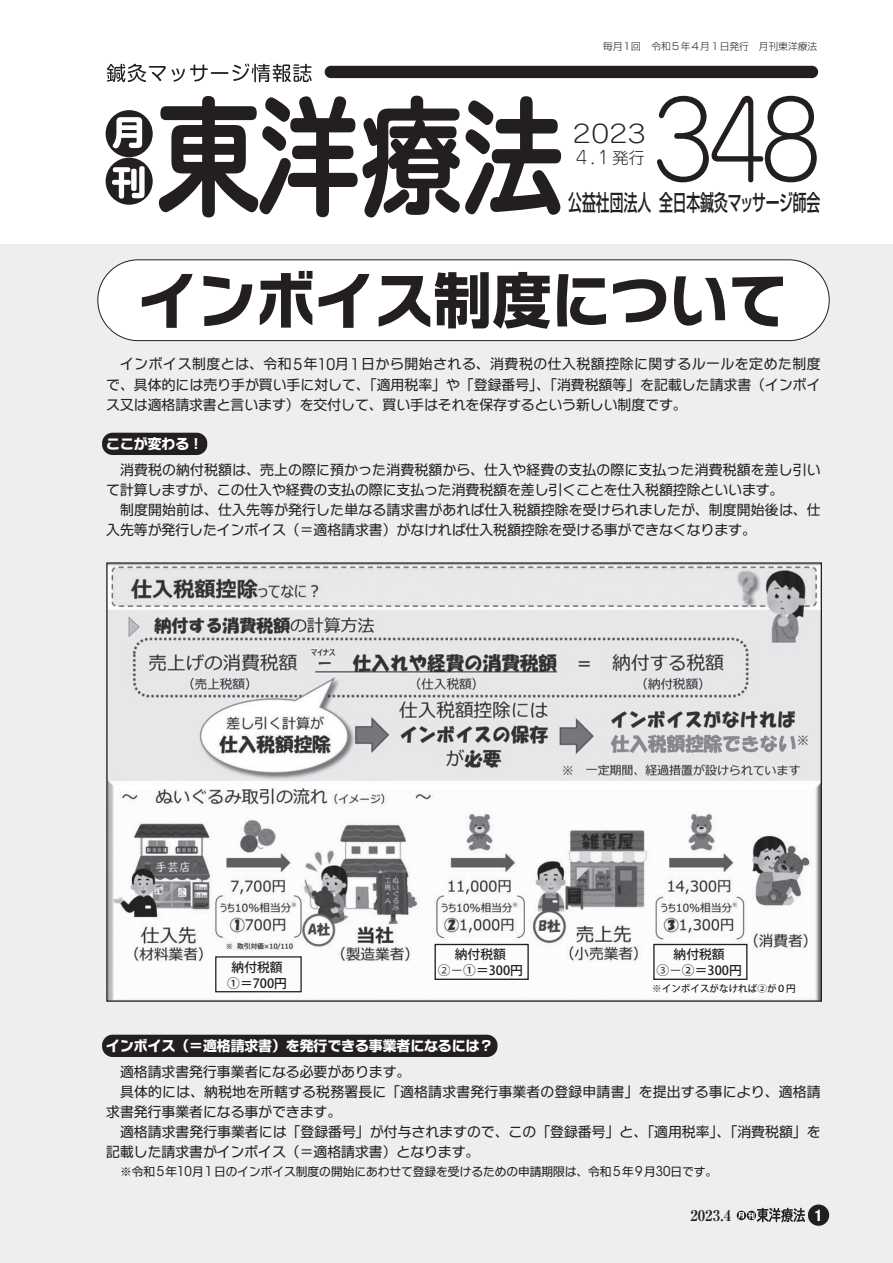
<style>
.page{position:relative;width:893px;height:1263px;background:#fff}
.page>*{position:absolute;margin:0;border:0;box-sizing:border-box;transform-origin:0 0}
.t1{font:105px "Jun 101 Pro Light 90 msp RKSJ H";color:#231f20;scale:.96 1}
.t2{font:700 59.55px "Typelabo N Std";color:#231f20}
.t3{font:24.3px "Jun 101 Pro Light 90 msp RKSJ H";color:#231f20;scale:1.2 1}
.t4{font:22.35px "Shin Go Pro Medium 90 msp RKSJ H";color:#231f20;scale:.62 1}
.t5{font:17.55px "Jun 101 Pro Light 90 msp RKSJ H";color:#231f20}
.t6{font:700 condensed 15.9px "Helvetica Neue LT Std";color:#fff}
.t7{font:700 14.85px "Ryumin Pro";color:#231f20}
.t8{font:13.8px/20.2px "Shin Go Pro";letter-spacing:.005em;color:#231f20;text-align:right}
.t9{font:13.8px "Typelabo N Std";color:#231f20}
.t10{font:700 13.8px "Typelabo N Std";color:#fff}
.t11{font:500 12.75px/15.9px "Koz Go Pr 6 N";color:#231f20;text-align:center}
.t12{font:11.7px "Shin Go Pro";color:#231f20}
.t13{font:9.75px "Shin Go Pro Light 90 msp RKSJ H";color:#231f20;scale:1.05 1}
.t14{font:500 9.6px "Koz Go Pr 6 N";color:#231f20}
.s1{font-size:16.2px}
.s2{font-family:"Shin Go Pro"}
.s3{font-family:"Typelabo N Std"}
.s4{font-family:"ITC Avant Garde Std";font-size:15.9px}
.s5{font-weight:400}
.s6{font-family:"ITC Avant Garde Std";font-size:13.5px}
</style>
<div class="page">
<div style="left:0;top:244px;width:893px;height:1019px;background:#eeeeef"></div>
<div style="left:102px;top:433px;width:105px;height:22px;background:#231f20;border-radius:11px"></div>
<div style="left:102px;top:1035px;width:395px;height:22px;background:#231f20;border-radius:11px"></div>
<img style="left:108px;top:564px;width:712px;height:436px">
<div style="left:215px;top:956px;width:87px;height:36px;border:1px solid #231f20"></div>
<div style="left:435px;top:944px;width:94px;height:36px;border:1px solid #231f20"></div>
<div style="left:653px;top:944px;width:94px;height:36px;border:1px solid #231f20"></div>
<div style="left:808px;top:1204px;width:21px;height:22px;background:#231f20;border-radius:50%"></div>
<svg style="left:738px;top:1208px;width:67px;height:14px"></svg>
<div style="left:106px;top:110px;width:47px;height:47px;background:#231f20;border-radius:50%"></div>
<div style="left:106px;top:158px;width:47px;height:47px;background:#231f20;border-radius:50%"></div>
<svg style="left:107px;top:64px;width:59px;height:18px"></svg>
<svg style="left:172px;top:64px;width:140px;height:18px"></svg>
<svg style="left:113px;top:117px;width:29px;height:31px"></svg>
<svg style="left:112px;top:166px;width:33px;height:33px"></svg>
<svg style="left:159px;top:96px;width:402px;height:121px"></svg>
<div style="left:325px;top:66px;width:493px;height:12px;background:#231f20;border-radius:6px"></div>
<div style="left:98px;top:260px;width:731px;height:81px;background:#fff;border-radius:40px"></div>
<div style="left:97px;top:259px;width:733px;height:82px;border:1px solid #231f20;border-radius:40px"></div>
<p class="t13" style="left:603px;top:38px;width:206px">毎月１回　令和５年４月１日発行　月刊東洋療法</p>
<h3 class="t3" style="left:573px;top:114px;width:63px">2023</h3>
<p class="t5" style="left:573px;top:143px;width:74px">４.１<span class="s1">発行</span></p>
<h1 class="t1" style="left:652px;top:57px;width:179px">348</h1>
<h3 class="t4" style="left:568px;top:184px;width:408px">公益社団法人全日本鍼灸マッサージ師会</h3>
<h2 class="t2" style="left:139px;top:257px;width:650px">インボイス<span class="s2">制度</span>について</h2>
<p class="t8" style="left:106px;top:352px;width:716px"><span class="s3">インボイス</span>制度<span class="s3">とは</span>、令和<span class="s4">5</span>年<span class="s4">10</span>月<span class="s4">1</span>日<span class="s3">から</span>開始<span class="s3">される</span>、消費税<span class="s3">の</span>仕入税額控除<span class="s3">に</span>関<span class="s3">するルールを</span>定<span class="s3">めた</span>制度<span class="s3">で</span>、具体的<span class="s3">には</span>売<span class="s3">り</span>手<span class="s3">が</span>買<span class="s3">い</span>手<span class="s3">に</span>対<span class="s3">して</span>、「適用税率」<span class="s3">や</span>「登録番号」、「消費税額等」<span class="s3">を</span>記載<span class="s3">した</span>請求書（<span class="s3">インボイ</span></p>
<p class="t9" style="left:106px;top:394px;width:582px">ス<span class="s2">又</span>は<span class="s2">適格請求書</span>と<span class="s2">言</span>います<span class="s2">）</span>を<span class="s2">交付</span>して<span class="s2">、買</span>い<span class="s2">手</span>はそれを<span class="s2">保存</span>するという<span class="s2">新</span>しい<span class="s2">制度</span>です<span class="s2">。</span></p>
<p class="t10" style="left:106px;top:434px;width:98px">ここが<span class="s2">変</span>わる<span class="s2">！</span></p>
<p class="t8" style="left:106px;top:458px;width:716px;text-align:left;text-indent:14px">消費税<span class="s3">の</span>納付税額<span class="s3">は</span>、売上<span class="s3">の</span>際<span class="s3">に</span>預<span class="s3">かった</span>消費税額<span class="s3">から</span>、仕入<span class="s3">や</span>経費<span class="s3">の</span>支払<span class="s3">の</span>際<span class="s3">に</span>支払<span class="s3">った</span>消費税額<span class="s3">を</span>差<span class="s3">し</span>引<span class="s3">いて</span>計算<span class="s3">しますが</span>、<span class="s3">この</span>仕入<span class="s3">や</span>経費<span class="s3">の</span>支払<span class="s3">の</span>際<span class="s3">に</span>支払<span class="s3">った</span>消費税額<span class="s3">を</span>差<span class="s3">し</span>引<span class="s3">くことを</span>仕入税額控除<span class="s3">といいます</span>。</p>
<p class="t8" style="left:120px;top:498px;width:702px">制度開始前<span class="s3">は</span>、仕入先等<span class="s3">が</span>発行<span class="s3">した</span>単<span class="s3">なる</span>請求書<span class="s3">があれば</span>仕入税額控除<span class="s3">を</span>受<span class="s3">けられましたが</span>、制度開始後<span class="s3">は</span>、仕</p>
<p class="t9" style="left:106px;top:519px;width:651px"><span class="s2">入先等</span>が<span class="s2">発行</span>したインボイス<span class="s2">（＝適格請求書）</span>がなければ<span class="s2">仕入税額控除</span>を<span class="s2">受</span>ける<span class="s2">事</span>ができなくなります<span class="s2">。</span></p>
<p class="t11" style="left:227px;top:959px;width:61px">納付税額<br>①＝700円</p>
<p class="t11" style="left:438px;top:947px;width:87px">納付税額<br><span class="s5">②－</span>①＝300円</p>
<p class="t11" style="left:656px;top:947px;width:87px">納付税額<br><span class="s5">③－</span>②＝300円</p>
<p class="t14" style="left:652px;top:983px;width:145px">※インボイスがなければ②が０円</p>
<p class="t10" style="left:106px;top:1036px;width:388px">インボイス<span class="s2">（＝適格請求書）</span>を<span class="s2">発行</span>できる<span class="s2">事業者</span>になるには<span class="s2">？</span></p>
<p class="t8" style="left:120px;top:1059px;width:292px">適格請求書発行事業者<span class="s3">になる</span>必要<span class="s3">があります</span>。</p>
<p class="t8" style="left:120px;top:1080px;width:702px">具体的<span class="s3">には</span>、納税地<span class="s3">を</span>所轄<span class="s3">する</span>税務署長<span class="s3">に</span>「適格請求書発行事業者<span class="s3">の</span>登録申請書」<span class="s3">を</span>提出<span class="s3">する</span>事<span class="s3">により</span>、適格請</p>
<p class="t8" style="left:106px;top:1100px;width:236px">求書発行事業者<span class="s3">になる</span>事<span class="s3">ができます</span>。</p>
<p class="t8" style="left:120px;top:1120px;width:702px">適格請求書発行事業者<span class="s3">には</span>「登録番号」<span class="s3">が</span>付与<span class="s3">されますので</span>、<span class="s3">この</span>「登録番号」<span class="s3">と</span>、「適用税率」、「消費税額」<span class="s3">を</span></p>
<p class="t8" style="left:106px;top:1140px;width:375px">記載<span class="s3">した</span>請求書<span class="s3">がインボイス</span>（＝適格請求書）<span class="s3">となります</span>。</p>
<p class="t12" style="left:120px;top:1162px;width:599px">※令和<span class="s6">5</span>年<span class="s6">10</span>月<span class="s6">1</span>日<span class="s3">のインボイス</span>制度<span class="s3">の</span>開始<span class="s3">にあわせて</span>登録<span class="s3">を</span>受<span class="s3">けるための</span>申請期限<span class="s3">は</span>、令和<span class="s6">5</span>年<span class="s6">9</span>月<span class="s6">30</span>日<span class="s3">です</span>。</p>
<p class="t7" style="left:690px;top:1203px;width:43px">2023.4</p>
<p class="t6" style="left:815px;top:1206px;width:9px">1</p>
</div>
